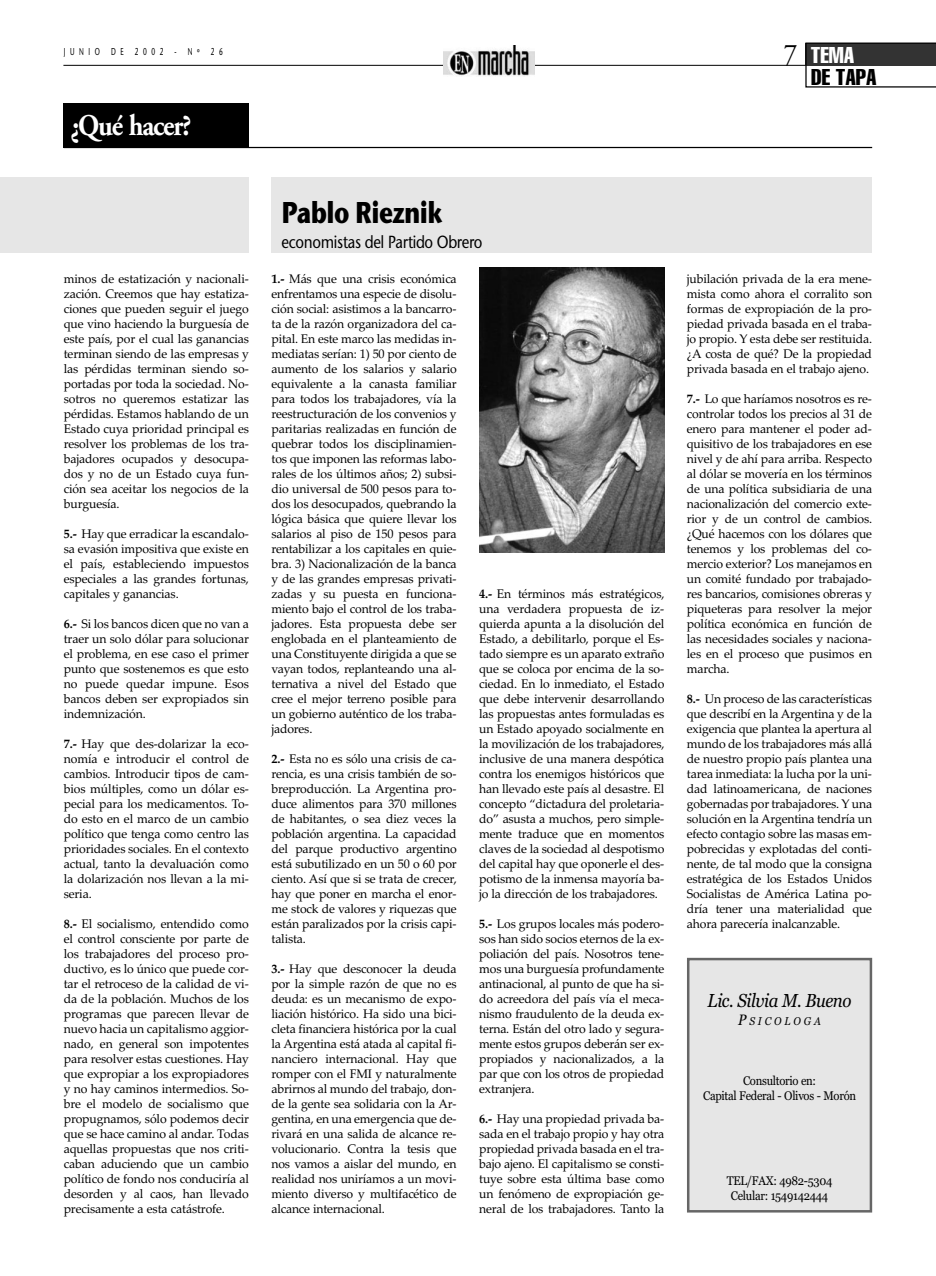
<style>
.page{position:relative;width:936px;height:1276px;background:#fff}
.page>*{position:absolute;margin:0;border:0;box-sizing:border-box;transform-origin:0 0}
.t1{font:30px "Stone Sans ITCTT Bold";letter-spacing:-.025em;color:#000;scale:.8 1}
.t2{font:700 30px "Adobe Garamond LT";letter-spacing:-.04em;color:#fff;scale:.9 1}
.t3{font:30px "Adobe Garamond LT";color:#000;scale:.9 1}
.t4{font:22.5px "Helvetica LT Std Comp";color:#000}
.t5{font:22.5px "Helvetica LT Std Comp";color:#fff}
.t6{font:italic 18.75px "Georgia";letter-spacing:-.025em;color:#000;scale:.9 1}
.t7{font:17.5px "Stone Sans ITCTT Medium";letter-spacing:-.025em;color:#000;scale:.85 1}
.t8{font:12.5px/15px "Palatino Linotype";letter-spacing:-.015em;color:#000;text-align:justify}
.t9{font:12.5px/15px "Georgia";letter-spacing:-.025em;color:#000;text-align:center;scale:.9 1}
.t10{font:italic 11.25px "Georgia";letter-spacing:.29em;color:#000;scale:.9 1}
.t11{font:10px "Stone Sans ITCTT Medium";letter-spacing:.705em;color:#000;scale:.65 1}
.s1{font-weight:700}
.s2{font-size:15px}
</style>
<div class="page">
<hr style="left:63px;top:65px;width:872px;height:1px;background:#000">
<img style="left:443px;top:45px;width:91px;height:31px">
<svg style="left:805px;top:43px;width:130px;height:45px"></svg>
<div style="left:0;top:178px;width:249px;height:75px;background:#e6e6e6"></div>
<div style="left:64px;top:103px;width:185px;height:44px;background:#000"></div>
<hr style="left:64px;top:147px;width:808px;height:1px;background:#000">
<div style="left:689px;top:960px;width:180px;height:250px;background:#e6e6e6"></div>
<div style="left:687px;top:958px;width:185px;height:254px;border:2px solid #666"></div>
<div style="left:271px;top:178px;width:601px;height:75px;background:#e6e6e6"></div>
<img style="left:479px;top:268px;width:185px;height:285px">
<p class="t11" style="left:64px;top:45px;width:246px">JUNIO DE 2002 - Nº 26</p>
<h1 class="t3" style="left:783px;top:38px;width:16px">7</h1>
<h1 class="t2" style="left:70px;top:109px;width:136px">¿Qué hacer?</h1>
<h2 class="t5" style="left:810px;top:46px;width:45px">TEMA</h2>
<h2 class="t4" style="left:811px;top:69px;width:67px">DE TAPA</h2>
<h1 class="t1" style="left:281px;top:193px;width:203px">Pablo Rieznik</h1>
<h3 class="t7" style="left:281px;top:231px;width:238px">economistas del Partido Obrero</h3>
<p class="t8" style="left:64px;top:271px;width:187px">minos de estatización y nacionali&shy;zación. Creemos que hay estatiza&shy;ciones que pueden seguir el juego que vino haciendo la burguesía de este país, por el cual las ganancias terminan siendo de las empresas y las pérdidas terminan siendo so&shy;portadas por toda la sociedad. No&shy;sotros no queremos estatizar las pérdidas. Estamos hablando de un Estado cuya prioridad principal es resolver los problemas de los tra&shy;bajadores ocupados y desocupa&shy;dos y no de un Estado cuya fun&shy;ción sea aceitar los negocios de la burguesía.</p>
<p class="t8" style="left:64px;top:526px;width:187px"><span class="s1">5.-</span> Hay que erradicar la escandalo&shy;sa evasión impositiva que existe en el país, estableciendo impuestos especiales a las grandes fortunas, capitales y ganancias.</p>
<p class="t8" style="left:64px;top:616px;width:187px"><span class="s1">6.-</span> Si los bancos dicen que no van a traer un solo dólar para solucionar el problema, en ese caso el primer punto que sostenemos es que esto no puede quedar impune. Esos bancos deben ser expropiados sin indemnización.</p>
<p class="t8" style="left:64px;top:736px;width:187px"><span class="s1">7.-</span> Hay que des-dolarizar la eco&shy;nomía e introducir el control de cambios. Introducir tipos de cam&shy;bios múltiples, como un dólar es&shy;pecial para los medicamentos. To&shy;do esto en el marco de un cambio político que tenga como centro las prioridades sociales. En el contexto actual, tanto la devaluación como la dolarización nos llevan a la mi&shy;seria.</p>
<p class="t8" style="left:64px;top:916px;width:187px"><span class="s1">8.-</span> El socialismo, entendido como el control consciente por parte de los trabajadores del proceso pro&shy;ductivo, es lo único que puede cor&shy;tar el retroceso de la calidad de vi&shy;da de la población. Muchos de los programas que parecen llevar de nuevo hacia un capitalismo aggior&shy;nado, en general son impotentes para resolver estas cuestiones. Hay que expropiar a los expropiadores y no hay caminos intermedios. So&shy;bre el modelo de socialismo que propugnamos, sólo podemos decir que se hace camino al andar. Todas aquellas propuestas que nos criti&shy;caban aduciendo que un cambio político de fondo nos conduciría al desorden y al caos, han llevado precisamente a esta catástrofe.</p>
<p class="t8" style="left:271px;top:271px;width:187px"><span class="s1">1.-</span> Más que una crisis económica enfrentamos una especie de disolu&shy;ción social: asistimos a la bancarro&shy;ta de la razón organizadora del ca&shy;pital. En este marco las medidas in&shy;mediatas serían: 1) 50 por ciento de aumento de los salarios y salario equivalente a la canasta familiar para todos los trabajadores, vía la reestructuración de los convenios y paritarias realizadas en función de quebrar todos los disciplinamien&shy;tos que imponen las reformas labo&shy;rales de los últimos años; 2) subsi&shy;dio universal de 500 pesos para to&shy;dos los desocupados, quebrando la lógica básica que quiere llevar los salarios al piso de 150 pesos para rentabilizar a los capitales en quie&shy;bra. 3) Nacionalización de la banca y de las grandes empresas privati&shy;zadas y su puesta en funciona&shy;miento bajo el control de los traba&shy;jadores. Esta propuesta debe ser englobada en el planteamiento de una Constituyente dirigida a que se vayan todos, replanteando una al&shy;ternativa a nivel del Estado que cree el mejor terreno posible para un gobierno auténtico de los traba&shy;jadores.</p>
<p class="t8" style="left:271px;top:751px;width:187px"><span class="s1">2.-</span> Esta no es sólo una crisis de ca&shy;rencia, es una crisis también de so&shy;breproducción. La Argentina pro&shy;duce alimentos para 370 millones de habitantes, o sea diez veces la población argentina. La capacidad del parque productivo argentino está subutilizado en un 50 o 60 por ciento. Así que si se trata de crecer, hay que poner en marcha el enor&shy;me stock de valores y riquezas que están paralizados por la crisis capi&shy;talista.</p>
<p class="t8" style="left:271px;top:961px;width:187px"><span class="s1">3.-</span> Hay que desconocer la deuda por la simple razón de que no es deuda: es un mecanismo de expo&shy;liación histórico. Ha sido una bici&shy;cleta financiera histórica por la cual la Argentina está atada al capital fi&shy;nanciero internacional. Hay que romper con el FMI y naturalmente abrirnos al mundo del trabajo, don&shy;de la gente sea solidaria con la Ar&shy;gentina, en una emergencia que de&shy;rivará en una salida de alcance re&shy;volucionario. Contra la tesis que nos vamos a aislar del mundo, en realidad nos uniríamos a un movi&shy;miento diverso y multifacético de alcance internacional.</p>
<p class="t8" style="left:479px;top:586px;width:187px"><span class="s1">4.-</span> En términos más estratégicos, una verdadera propuesta de iz&shy;quierda apunta a la disolución del Estado, a debilitarlo, porque el Es&shy;tado siempre es un aparato extraño que se coloca por encima de la so&shy;ciedad. En lo inmediato, el Estado que debe intervenir desarrollando las propuestas antes formuladas es un Estado apoyado socialmente en la movilización de los trabajadores, inclusive de una manera despótica contra los enemigos históricos que han llevado este país al desastre. El concepto “dictadura del proletaria&shy;do” asusta a muchos, pero simple&shy;mente traduce que en momentos claves de la sociedad al despotismo del capital hay que oponerle el des&shy;potismo de la inmensa mayoría ba&shy;jo la dirección de los trabajadores.</p>
<p class="t8" style="left:479px;top:916px;width:187px"><span class="s1">5.-</span> Los grupos locales más podero&shy;sos han sido socios eternos de la ex&shy;poliación del país. Nosotros tene&shy;mos una burguesía profundamente antinacional, al punto de que ha si&shy;do acreedora del país vía el meca&shy;nismo fraudulento de la deuda ex&shy;terna. Están del otro lado y segura&shy;mente estos grupos deberán ser ex&shy;propiados y nacionalizados, a la par que con los otros de propiedad extranjera.</p>
<p class="t8" style="left:479px;top:1111px;width:187px"><span class="s1">6.-</span> Hay una propiedad privada ba&shy;sada en el trabajo propio y hay otra propiedad privada basada en el tra&shy;bajo ajeno. El capitalismo se consti&shy;tuye sobre esta última base como un fenómeno de expropiación ge&shy;neral de los trabajadores. Tanto la</p>
<p class="t8" style="left:687px;top:271px;width:187px">jubilación privada de la era mene&shy;mista como ahora el corralito son formas de expropiación de la pro&shy;piedad privada basada en el traba&shy;jo propio. Y esta debe ser restituida. ¿A costa de qué? De la propiedad privada basada en el trabajo ajeno.</p>
<p class="t8" style="left:687px;top:391px;width:187px"><span class="s1">7.-</span> Lo que haríamos nosotros es re&shy;controlar todos los precios al 31 de enero para mantener el poder ad&shy;quisitivo de los trabajadores en ese nivel y de ahí para arriba. Respecto al dólar se movería en los términos de una política subsidiaria de una nacionalización del comercio exte&shy;rior y de un control de cambios. ¿Qué hacemos con los dólares que tenemos y los problemas del co&shy;mercio exterior? Los manejamos en un comité fundado por trabajado&shy;res bancarios, comisiones obreras y piqueteras para resolver la mejor política económica en función de las necesidades sociales y naciona&shy;les en el proceso que pusimos en marcha.</p>
<p class="t8" style="left:687px;top:691px;width:187px"><span class="s1">8.-</span> Un proceso de las características que describí en la Argentina y de la exigencia que plantea la apertura al mundo de los trabajadores más allá de nuestro propio país plantea una tarea inmediata: la lucha por la uni&shy;dad latinoamericana, de naciones gobernadas por trabajadores. Y una solución en la Argentina tendría un efecto contagio sobre las masas em&shy;pobrecidas y explotadas del conti&shy;nente, de tal modo que la consigna estratégica de los Estados Unidos Socialistas de América Latina po&shy;dría tener una materialidad que ahora parecería inalcanzable.</p>
<h3 class="t6" style="left:707px;top:990px;width:161px">Lic. Silvia M. Bueno</h3>
<p class="t10" style="left:738px;top:1014px;width:93px"><span class="s2">P</span>SICOLOGA</p>
<p class="t9" style="left:703px;top:1073px;width:171px">Consultorio en:<br>Capital Federal - Olivos - Morón</p>
<p class="t9" style="left:726px;top:1173px;width:119px">TEL/FAX: 4982-5304<br>Celular: 1549142444</p>
</div>
